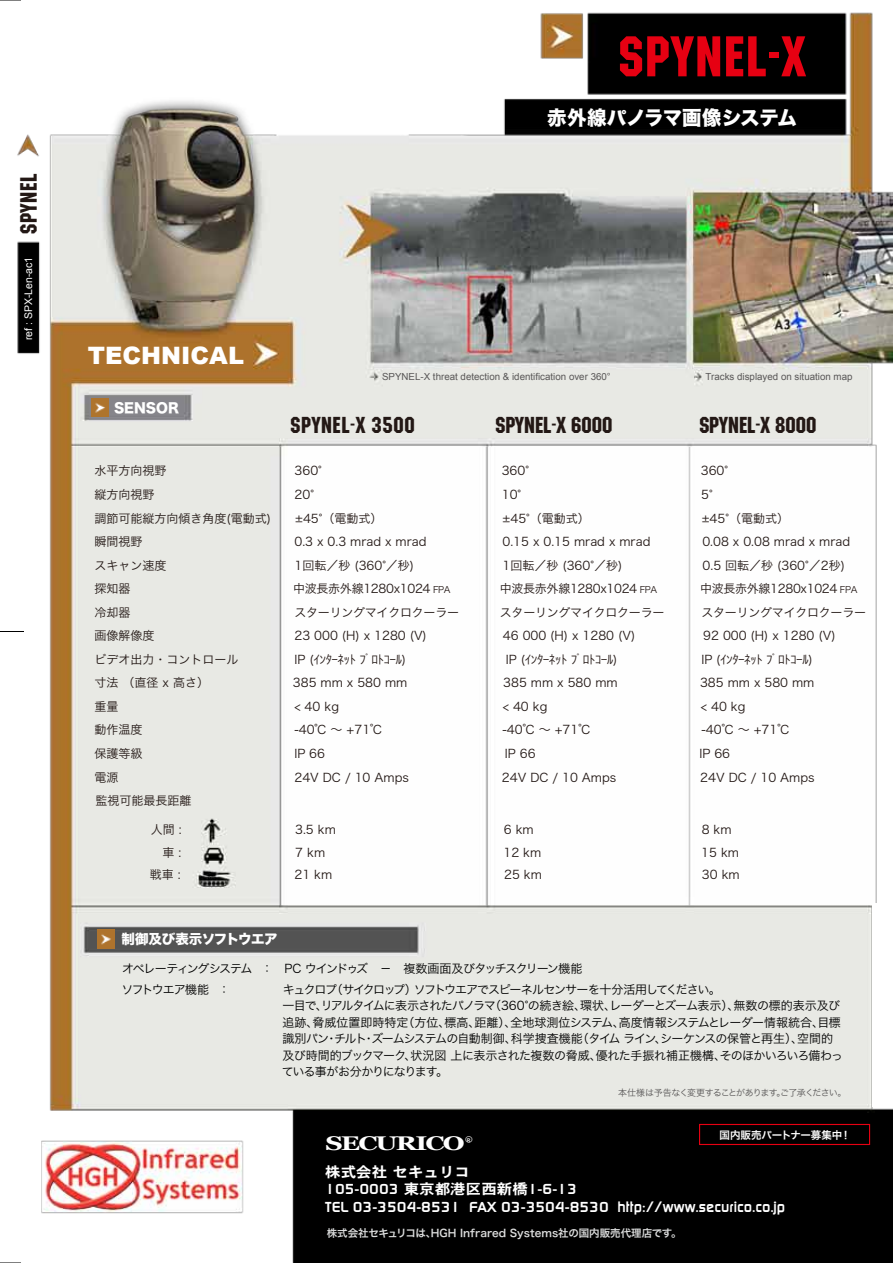
<style>
.page{position:relative;width:893px;height:1263px;background:#fff}
.page>*{position:absolute;margin:0;border:0;box-sizing:border-box;transform-origin:0 0}
.t1{font:60px "Machine ITCTT";letter-spacing:.025em;color:#e60012}
.t2{font:24.6px "Machine ITCTT";letter-spacing:.025em;color:#231815}
.t3{font:24px "Machine ITCTT";color:#231815}
.t4{font:24px "Machine ITCTT";letter-spacing:.025em;color:#231815}
.t5{font:900 24px "Arial";color:#fff}
.t6{font:700 19.8px "Georgia";letter-spacing:-.07em;color:#fff;scale:1.35 1}
.t7{font:19.5px "Hira Kaku Std N W8";letter-spacing:-.005em;color:#fff}
.t8{font:700 14.4px/18px "Modaerne";color:#fff;scale:1.08 1}
.t9{font:14.4px "DFHS Gothic W7 MP RKSJ H";color:#fff;scale:1.08 1}
.t10{font:13.5px "Hira Kaku Std N W8";letter-spacing:-.035em;color:#fff}
.t11{font:13.5px "Hira Kaku Std N W8";color:#fff}
.t12{font:12px/23.5px "Hira Kaku Pro N W3";color:#231815}
.t13{font:12px/16.5px "Hira Kaku Pro N W3";letter-spacing:-.065em;color:#000}
.t14{font:12px "Hira Kaku Pro N W3";letter-spacing:-.025em;color:#231815}
.t15{font:12px/21px "Hira Kaku Pro N W3";letter-spacing:-.1em;color:#000}
.t16{font:12px "Hira Kaku Pro N W3";letter-spacing:-.02em;color:#231815}
.t17{font:10.5px "Hira Kaku Pro N W6";color:#dcdddd}
.t18{font:10.5px "Arial";color:#fff}
.t19{font:10.5px "Hira Kaku Pro N W6";letter-spacing:-.005em;color:#fff}
.t20{font:9.75px "Arial";color:#595757}
.t21{font:9px "Hira Kaku Pro N W3";letter-spacing:-.095em;color:#595757}
.t22{font:7.05px "DFHS Gothic W7 MP RKSJ H";color:#fff;scale:1.08 1}
.s1{font-size:9px}
.s2{font-size:5.1px}
.s3{font-family:"DFHS Gothic W7 MP RKSJ H";font-weight:400}
.s4{font-size:15px}
</style>
<div class="page">
<svg style="left:0;top:0;width:21px;height:1px"></svg>
<svg style="left:0;top:1262px;width:21px;height:1px"></svg>
<img style="left:11px;top:12px;width:881px;height:1250px">
<div style="left:872px;top:903px;width:21px;height:204px;background:#fff"></div>
<div style="left:699px;top:1124px;width:171px;height:21px;border:1px solid #e60012"></div>
<img style="left:91px;top:398px;width:17px;height:18px">
<img style="left:97px;top:930px;width:17px;height:18px">
<h2 class="t2" style="left:15px;top:234px;width:62px;rotate:-90deg">SPYNEL</h2>
<p class="t18" style="left:22px;top:340px;width:85px;rotate:-90deg">ref : SPX-Len-ac1</p>
<h1 class="t1" style="left:619px;top:22px;width:189px">SPYNEL-X</h1>
<h3 class="t7" style="left:547px;top:107px;width:252px">赤外線パノラマ画像システム</h3>
<h3 class="t5" style="left:88px;top:338px;width:157px">TECHNICAL</h3>
<p class="t11" style="left:114px;top:401px;width:67px">SENSOR</p>
<p class="t20" style="left:382px;top:371px;width:230px">SPYNEL-X threat detection &amp; identification over 360°</p>
<p class="t20" style="left:705px;top:371px;width:149px">Tracks displayed on situation map</p>
<h3 class="t4" style="left:291px;top:411px;width:126px">SPYNEL-X 3500</h3>
<h3 class="t3" style="left:495px;top:411px;width:119px">SPYNEL-X 6000</h3>
<h3 class="t3" style="left:699px;top:411px;width:119px">SPYNEL-X 8000</h3>
<p class="t12" style="left:95px;top:458px;width:73px">水平方向視野</p>
<p class="t12" style="left:502px;top:458px;width:29px">360°</p>
<p class="t12" style="left:701px;top:458px;width:29px">360°</p>
<p class="t12" style="left:95px;top:482px;width:178px">縦方向視野<br>調節可能縦方向傾き角度(電動式)</p>
<p class="t12" style="left:295px;top:505px;width:89px">±45°（電動式）</p>
<p class="t12" style="left:503px;top:505px;width:89px">±45°（電動式）</p>
<p class="t12" style="left:702px;top:505px;width:89px">±45°（電動式）</p>
<p class="t12" style="left:95px;top:529px;width:49px">瞬間視野</p>
<p class="t12" style="left:294px;top:529px;width:134px">0.3 x 0.3 mrad x mrad</p>
<p class="t12" style="left:503px;top:529px;width:149px">0.15 x 0.15 mrad x mrad</p>
<p class="t12" style="left:702px;top:529px;width:149px">0.08 x 0.08 mrad x mrad</p>
<p class="t12" style="left:95px;top:552px;width:73px">スキャン速度</p>
<p class="t12" style="left:294px;top:552px;width:121px">1回転／秒 (360°／秒)</p>
<p class="t12" style="left:503px;top:552px;width:121px">1回転／秒 (360°／秒)</p>
<p class="t12" style="left:703px;top:552px;width:144px">0.5 回転／秒 (360°／2秒)</p>
<p class="t12" style="left:95px;top:576px;width:37px">探知器</p>
<p class="t14" style="left:293px;top:578px;width:159px">中波長赤外線1280x1024 <span class="s1">FPA</span></p>
<p class="t14" style="left:500px;top:578px;width:159px">中波長赤外線1280x1024 <span class="s1">FPA</span></p>
<p class="t14" style="left:700px;top:578px;width:159px">中波長赤外線1280x1024 <span class="s1">FPA</span></p>
<p class="t12" style="left:95px;top:600px;width:37px">冷却器</p>
<p class="t16" style="left:294px;top:601px;width:166px">スターリングマイクロクーラー</p>
<p class="t16" style="left:500px;top:601px;width:166px">スターリングマイクロクーラー</p>
<p class="t16" style="left:701px;top:601px;width:166px">スターリングマイクロクーラー</p>
<p class="t12" style="left:95px;top:623px;width:61px">画像解像度</p>
<p class="t12" style="left:294px;top:623px;width:134px">23 000 (H) x 1280 (V)</p>
<p class="t12" style="left:503px;top:623px;width:134px">46 000 (H) x 1280 (V)</p>
<p class="t12" style="left:703px;top:623px;width:134px">92 000 (H) x 1280 (V)</p>
<p class="t12" style="left:95px;top:647px;width:145px">ビデオ出力・コントロール</p>
<p class="t12" style="left:295px;top:647px;width:113px">IP (ｲﾝﾀｰﾈｯﾄ ﾌﾟﾛﾄｺｰﾙ)</p>
<p class="t12" style="left:506px;top:647px;width:113px">IP (ｲﾝﾀｰﾈｯﾄ ﾌﾟﾛﾄｺｰﾙ)</p>
<p class="t12" style="left:701px;top:647px;width:113px">IP (ｲﾝﾀｰﾈｯﾄ ﾌﾟﾛﾄｺｰﾙ)</p>
<p class="t12" style="left:95px;top:670px;width:116px">寸法 （直径 x 高さ）</p>
<p class="t12" style="left:293px;top:670px;width:116px">385 mm x 580 mm</p>
<p class="t12" style="left:503px;top:670px;width:116px">385 mm x 580 mm</p>
<p class="t12" style="left:700px;top:670px;width:116px">385 mm x 580 mm</p>
<p class="t12" style="left:95px;top:694px;width:25px">重量</p>
<p class="t12" style="left:294px;top:694px;width:46px">&lt; 40 kg</p>
<p class="t12" style="left:503px;top:694px;width:46px">&lt; 40 kg</p>
<p class="t12" style="left:701px;top:694px;width:46px">&lt; 40 kg</p>
<p class="t12" style="left:95px;top:717px;width:49px">動作温度</p>
<p class="t12" style="left:294px;top:717px;width:89px">-40℃ ～ +71℃</p>
<p class="t12" style="left:503px;top:717px;width:89px">-40℃ ～ +71℃</p>
<p class="t12" style="left:702px;top:717px;width:89px">-40℃ ～ +71℃</p>
<p class="t12" style="left:95px;top:741px;width:49px">保護等級</p>
<p class="t12" style="left:294px;top:741px;width:32px">IP 66</p>
<p class="t12" style="left:505px;top:741px;width:32px">IP 66</p>
<p class="t12" style="left:699px;top:741px;width:32px">IP 66</p>
<p class="t12" style="left:95px;top:764px;width:25px">電源</p>
<p class="t12" style="left:294px;top:764px;width:116px">24V DC / 10 Amps</p>
<p class="t12" style="left:502px;top:764px;width:116px">24V DC / 10 Amps</p>
<p class="t12" style="left:700px;top:764px;width:116px">24V DC / 10 Amps</p>
<p class="t12" style="left:96px;top:788px;width:97px">監視可能最長距離</p>
<p class="t12" style="left:151px;top:817px;width:32px">人間 :</p>
<p class="t12" style="left:295px;top:817px;width:42px">3.5 km</p>
<p class="t12" style="left:504px;top:817px;width:31px">6 km</p>
<p class="t12" style="left:702px;top:817px;width:31px">8 km</p>
<p class="t12" style="left:162px;top:840px;width:20px">車 :</p>
<p class="t12" style="left:295px;top:840px;width:31px">7 km</p>
<p class="t12" style="left:503px;top:840px;width:39px">12 km</p>
<p class="t12" style="left:701px;top:840px;width:39px">15 km</p>
<p class="t12" style="left:150px;top:862px;width:33px">戦車 :</p>
<p class="t12" style="left:294px;top:862px;width:39px">21 km</p>
<p class="t12" style="left:504px;top:862px;width:39px">25 km</p>
<p class="t12" style="left:702px;top:862px;width:39px">30 km</p>
<p class="t10" style="left:122px;top:932px;width:158px">制御及び表示ソフトウエア</p>
<p class="t15" style="left:122px;top:957px;width:462px">オペレーティングシステム　： PC ウインドゥズ　－　複数画面及びタッチスクリーン機能ソフトウエア機能　：</p>
<p class="t13" style="left:282px;top:980px;width:563px">キュクロプ（サイクロップ）ソフトウエアでスピーネルセンサーを十分活用してください。　　<br>一目で、リアルタイムに表示されたパノラマ（360°の続き絵、環状、レーダーとズーム表示）、無数の標的表示及び追跡、脅威位置即時特定（方位、標高、距離）、全地球測位システム、高度情報システムとレーダー情報統合、目標識別パン・チルト・ズームシステムの自動制御、科学捜査機能（タイム ライン、シーケンスの保管と再生）、空間的及び時間的ブックマーク、状況図 上に表示された複数の脅威、優れた手振れ補正機構、そのほかいろいろ備わっている事がお分かりになります。</p>
<p class="t21" style="left:618px;top:1084px;width:230px">本仕様は予告なく変更することがあります。ご了承ください。</p>
<h3 class="t6" style="left:325px;top:1132px;width:105px">SECURICO</h3>
<p class="t22" style="left:465px;top:1136px;width:9px">○<span class="s2">R</span></p>
<p class="t19" style="left:720px;top:1125px;width:133px">国内販売パートナー募集中！</p>
<p class="t9" style="left:325px;top:1164px;width:136px">株式会社 セキュリコ</p>
<p class="t8" style="left:325px;top:1180px;width:427px">105-0003 <span class="s3">東京都港区西新橋</span>1-6-13<br>TEL 03-3504-8531 FAX 03-3504-8530 <span class="s4">http://www.securico.co.jp</span></p>
<p class="t17" style="left:327px;top:1223px;width:356px">株式会社セキュリコは、HGH Infrared Systems社の国内販売代理店です。</p>
</div>
